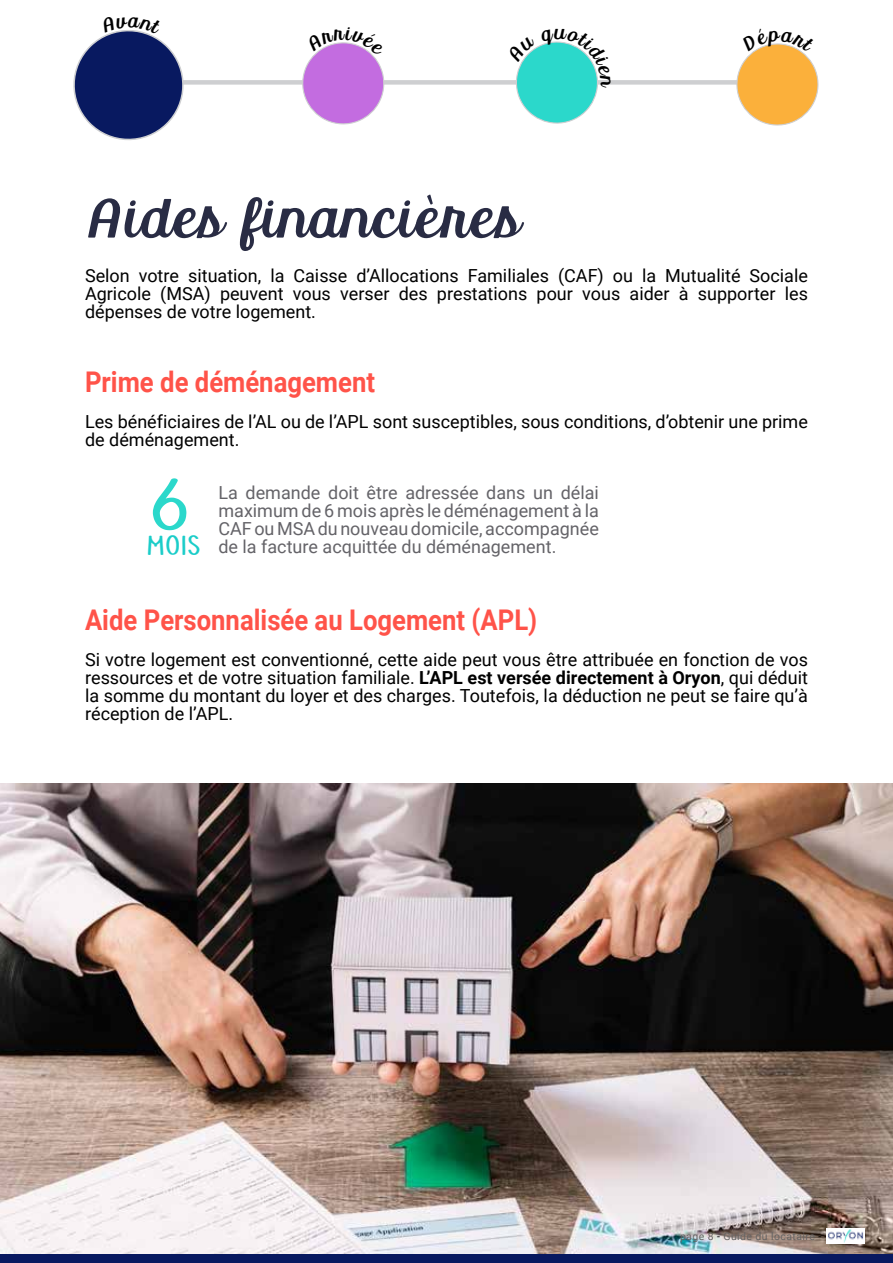
<style>
.page{position:relative;width:893px;height:1263px;background:#fff}
.page>*{position:absolute;margin:0;border:0;box-sizing:border-box;transform-origin:0 0}
.t1{font:75.6px "Angela";color:#2bd8cb;scale:1.25 1}
.t2{font:60px "Uptown Market";color:#292c44}
.t3{font:28.8px "Angela";color:#1bcdc9;scale:1.25 1}
.t4{font:700 28.5px "Roboto";color:#ff5349;scale:.9 1}
.t5{font:18px/18px "Roboto";color:#000;text-align:justify}
.t6{font:18px/18px "Roboto";color:#646368;text-align:justify}
.t7{font:10.5px "Roboto";letter-spacing:.04em;color:#646363}
.s1{font-weight:700}
.s2{color:#000}
</style>
<div class="page">
<div style="left:144px;top:80px;width:594px;height:5px;background:#cecfd1"></div>
<img style="left:0;top:783px;width:893px;height:472px">
<img style="left:827px;top:1229px;width:37px;height:14px">
<div style="left:0;top:1255px;width:893px;height:8px;background:#081960"></div>
<svg style="left:73px;top:30px;width:115px;height:110px"></svg>
<svg style="left:735px;top:43px;width:84px;height:83px"></svg>
<svg style="left:301px;top:42px;width:84px;height:83px"></svg>
<svg style="left:507px;top:41px;width:104px;height:83px"></svg>
<h2 class="t2" style="left:85px;top:194px;width:431px">Aides financières</h2>
<p class="t5" style="left:85px;top:268px;width:724px">Selon votre situation, la Caisse d’Allocations Familiales (CAF) ou la Mutualité Sociale Agricole (MSA) peuvent vous verser des prestations pour vous aider à supporter les dépenses de votre logement.</p>
<h3 class="t4" style="left:85px;top:369px;width:324px">Prime de déménagement</h3>
<p class="t5" style="left:85px;top:414px;width:724px">Les bénéficiaires de l’AL ou de l’APL sont susceptibles, sous conditions, d’obtenir une prime de déménagement.</p>
<h1 class="t1" style="left:153px;top:460px;width:34px">6</h1>
<h3 class="t3" style="left:148px;top:528px;width:44px">MOIS</h3>
<p class="t6" style="left:218px;top:484px;width:382px">La demande doit être adressée dans un délai maximum de 6 mois après le déménagement à la CAF ou MSA du nouveau domicile, accompagnée de la facture acquittée du déménagement.</p>
<h3 class="t4" style="left:85px;top:608px;width:504px">Aide Personnalisée au Logement (APL)</h3>
<p class="t5" style="left:85px;top:652px;width:724px">Si votre logement est conventionné, cette aide peut vous être attribuée en fonction de vos ressources et de votre situation familiale. <span class="s1">L’APL est versée directement à Oryon</span>, qui déduit la somme du montant du loyer et des charges. Toutefois, la déduction ne peut se faire qu’à réception de l’APL.</p>
<p class="t7" style="left:680px;top:1231px;width:143px">page 8 <span class="s2">-</span> Guide du locataire <span class="s2">-</span></p>
</div>
